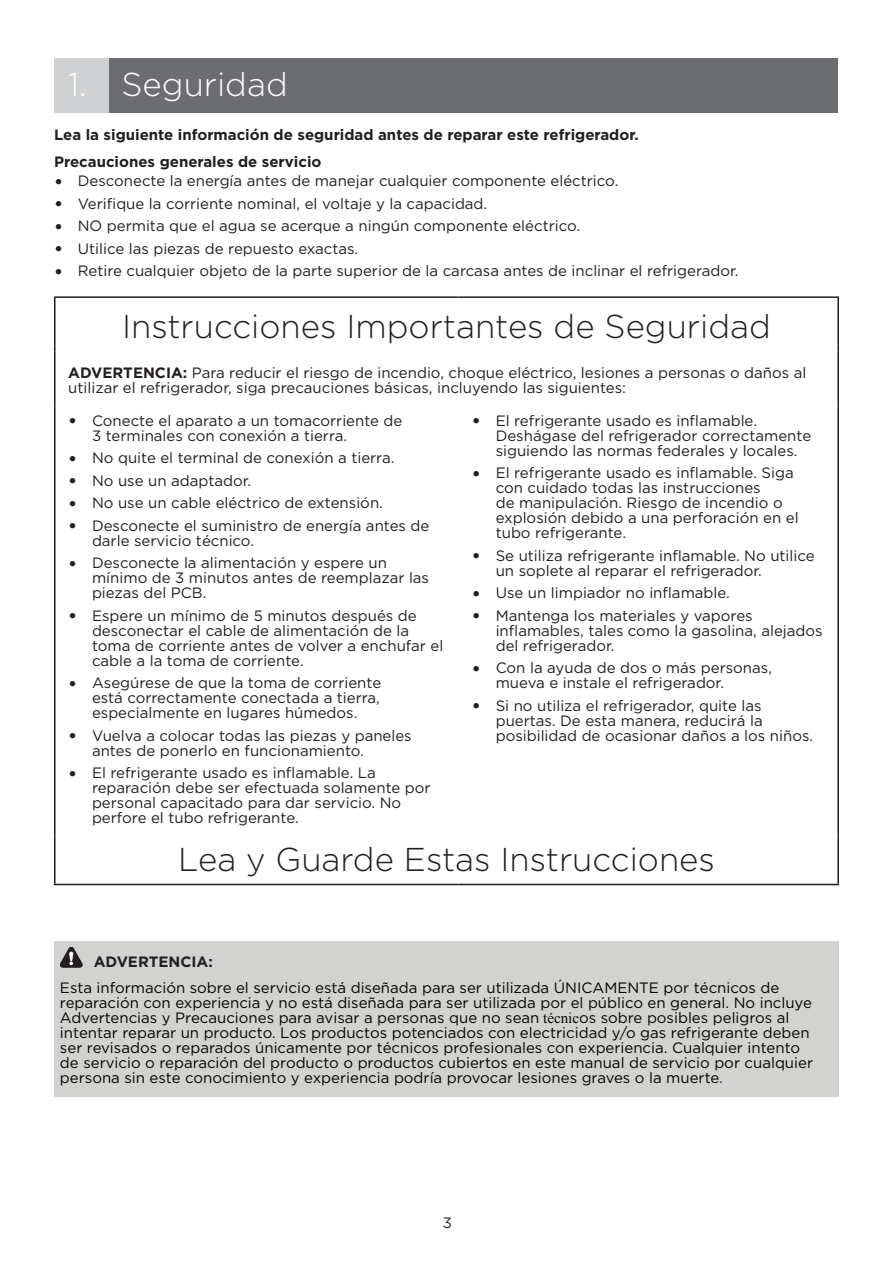
<style>
.page{position:relative;width:893px;height:1263px;background:#fff}
.page>*{position:absolute;margin:0;border:0;box-sizing:border-box;transform-origin:0 0}
.t1{font:300 33px "Gotham";color:#231f20}
.t2{font:300 33px "Gotham";color:#fff}
.t3{font:15px/15px "Gotham";color:#231f20}
.t4{font:15px/15px "Gotham";color:#040503}
.t5{font:700 15px/26.2px "Gotham";color:#231f20}
.s1{font-weight:700;font-size:18px}
.s2{font-weight:700}
.s3{font-family:"Times New Roman"}
.s4{color:#231f20}
</style>
<div class="page">
<div style="left:108px;top:59px;width:729px;height:54px;background:#6c6d70"></div>
<div style="left:54px;top:59px;width:54px;height:54px;background:#d0d1d3"></div>
<hr style="left:837px;top:298px;width:2px;height:54px;background:#231f20">
<hr style="left:837px;top:352px;width:2px;height:54px;background:#231f20">
<hr style="left:837px;top:837px;width:2px;height:47px;background:#231f20">
<hr style="left:54px;top:296px;width:404px;height:2px;background:#231f20">
<hr style="left:458px;top:296px;width:381px;height:2px;background:#231f20">
<hr style="left:54px;top:298px;width:2px;height:54px;background:#231f20">
<hr style="left:54px;top:352px;width:2px;height:54px;background:#231f20">
<hr style="left:54px;top:406px;width:2px;height:431px;background:#231f20">
<hr style="left:837px;top:406px;width:2px;height:431px;background:#231f20">
<hr style="left:54px;top:884px;width:404px;height:1px;background:#231f20">
<hr style="left:458px;top:884px;width:381px;height:1px;background:#231f20">
<hr style="left:54px;top:837px;width:2px;height:47px;background:#231f20">
<div style="left:54px;top:941px;width:785px;height:155px;background:#d2d3d1"></div>
<svg style="left:60px;top:947px;width:22px;height:20px"></svg>
<h1 class="t2" style="left:68px;top:66px;width:221px">1. Seguridad</h1>
<p class="t5" style="left:54px;top:122px;width:586px">Lea la siguiente información de seguridad antes de reparar este refrigerador.<br>Precauciones generales de servicio</p>
<p class="t3" style="left:54px;top:173px;width:566px"><span class="s1">•</span> Desconecte la energía antes de manejar cualquier componente eléctrico.</p>
<p class="t3" style="left:54px;top:196px;width:435px"><span class="s1">•</span> Verifique la corriente nominal, el voltaje y la capacidad.</p>
<p class="t3" style="left:54px;top:218px;width:528px"><span class="s1">•</span> NO permita que el agua se acerque a ningún componente eléctrico.</p>
<p class="t3" style="left:54px;top:241px;width:306px"><span class="s1">•</span> Utilice las piezas de repuesto exactas.</p>
<p class="t3" style="left:54px;top:263px;width:686px"><span class="s1">•</span> Retire cualquier objeto de la parte superior de la carcasa antes de inclinar el refrigerador.</p>
<h1 class="t1" style="left:122px;top:309px;width:650px">Instrucciones Importantes de Seguridad</h1>
<p class="t3" style="left:68px;top:365px;width:740px"><span class="s2">ADVERTENCIA:</span> Para reducir el riesgo de incendio, choque eléctrico, lesiones a personas o daños al utilizar el refrigerador, siga precauciones básicas, incluyendo las siguientes:</p>
<p class="t3" style="left:92px;top:412px;width:312px;text-indent:-24px"><span class="s1">•</span> Conecte el aparato a un tomacorriente de<br>3 terminales con conexión a tierra.</p>
<p class="t3" style="left:68px;top:450px;width:328px"><span class="s1">•</span> No quite el terminal de conexión a tierra.</p>
<p class="t3" style="left:68px;top:472px;width:184px"><span class="s1">•</span> No use un adaptador.</p>
<p class="t3" style="left:68px;top:495px;width:316px"><span class="s1">•</span> No use un cable eléctrico de extensión.</p>
<p class="t3" style="left:92px;top:517px;width:339px;text-indent:-24px"><span class="s1">•</span> Desconecte el suministro de energía antes de darle servicio técnico.</p>
<p class="t3" style="left:92px;top:555px;width:339px;text-indent:-24px"><span class="s1">•</span> Desconecte la alimentación y espere un mínimo de 3 minutos antes de reemplazar las piezas del PCB.</p>
<p class="t3" style="left:92px;top:607px;width:353px;text-indent:-24px"><span class="s1">•</span> Espere un mínimo de 5 minutos después de desconectar el cable de alimentación de la toma de corriente antes de volver a enchufar el cable a la toma de corriente.</p>
<p class="t3" style="left:92px;top:675px;width:291px;text-align:justify;text-indent:-24px"><span class="s1">•</span> Asegúrese de que la toma de corriente está correctamente conectada a tierra, especialmente en lugares húmedos.</p>
<p class="t3" style="left:92px;top:727px;width:321px;text-indent:-24px"><span class="s1">•</span> Vuelva a colocar todas las piezas y paneles antes de ponerlo en funcionamiento.</p>
<p class="t3" style="left:92px;top:765px;width:340px;text-indent:-24px"><span class="s1">•</span> El refrigerante usado es inflamable. La reparación debe ser efectuada solamente por personal capacitado para dar servicio. No perfore el tubo refrigerante.</p>
<p class="t3" style="left:496px;top:412px;width:317px;text-indent:-24px"><span class="s1">•</span> El refrigerante usado es inflamable.<br>Deshágase del refrigerador correctamente siguiendo las normas federales y locales.</p>
<p class="t3" style="left:496px;top:465px;width:304px;text-indent:-24px"><span class="s1">•</span> El refrigerante usado es inflamable. Siga con cuidado todas las instrucciones<br>de manipulación. Riesgo de incendio o explosión debido a una perforación en el tubo refrigerante.</p>
<p class="t3" style="left:496px;top:547px;width:320px;text-indent:-24px"><span class="s1">•</span> Se utiliza refrigerante inflamable. No utilice un soplete al reparar el refrigerador.</p>
<p class="t3" style="left:472px;top:585px;width:259px"><span class="s1">•</span> Use un limpiador no inflamable.</p>
<p class="t3" style="left:496px;top:607px;width:328px;text-indent:-24px"><span class="s1">•</span> Mantenga los materiales y vapores inflamables, tales como la gasolina, alejados del refrigerador.</p>
<p class="t3" style="left:496px;top:660px;width:278px;text-indent:-24px"><span class="s1">•</span> Con la ayuda de dos o más personas, mueva e instale el refrigerador.</p>
<p class="t3" style="left:496px;top:697px;width:319px;text-indent:-24px"><span class="s1">•</span> Si no utiliza el refrigerador, quite las puertas. De esta manera, reducirá la posibilidad de ocasionar daños a los niños.</p>
<h1 class="t1" style="left:178px;top:841px;width:538px">Lea y Guarde Estas Instrucciones</h1>
<p class="t5" style="left:94px;top:948px;width:121px">ADVERTENCIA:</p>
<p class="t4" style="left:60px;top:980px;width:755px">Esta información sobre el servicio está diseñada para ser utilizada ÚNICAMENTE por técnicos de reparación con experiencia y no está diseñada para ser utilizada por el público en general. No incluye Advertencias y Precauciones para avisar a personas que no sean <span class="s3">técnic</span>os sobre posibles peligros al intentar reparar un producto. Los productos potenciados con electricidad y/o gas refrigerante deben ser revisados o reparados únicamente por técnicos profesionales con experiencia. Cualquier intento de servicio o reparación del producto o productos cubiertos en este manual de servicio por cualquier persona sin este conocimiento y experiencia podría provocar lesiones graves o la muerte<span class="s4">.</span></p>
<p class="t3" style="left:443px;top:1214px;width:11px">3</p>
</div>
